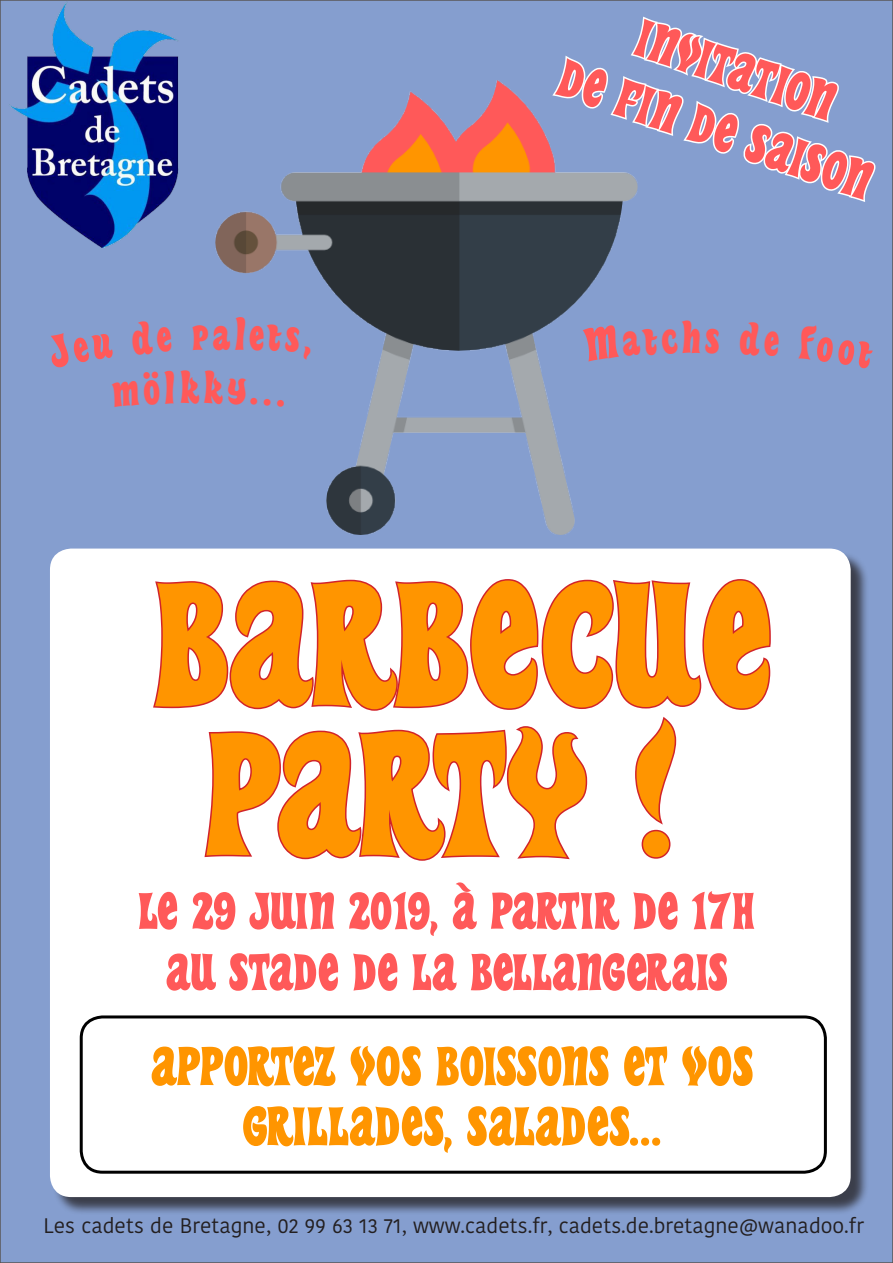
<style>
.page{position:relative;width:893px;height:1263px;background:#859ecf}
.page>*{position:absolute;margin:0;border:0;box-sizing:border-box;transform-origin:0 0}
.t1{font:172.5px "Heavy Heap";letter-spacing:-.01em;color:#ff9500}
.t2{font:54px "Heavy Heap";letter-spacing:-.01em;color:#ff9500}
.t3{font:52.5px "Heavy Heap";color:#ff5959}
.t4{font:51px "Heavy Heap";letter-spacing:-.005em;color:#ff5959}
.t5{font:45px "Heavy Heap";color:#ff5959}
.t6{font:21px "Kohinoor Telugu";color:#231f20}
</style>
<div class="page">
<div style="left:52px;top:551px;width:817px;height:664px;background:#231f20;opacity:.75"></div>
<div style="left:50px;top:549px;width:801px;height:648px;background:#fff;border-radius:21px"></div>
<svg style="left:153px;top:579px;width:618px;height:282px"></svg>
<div style="left:80px;top:1015px;width:747px;height:159px;border:3px solid #000;border-radius:21px"></div>
<img style="left:215px;top:80px;width:408px;height:454px">
<img style="left:9px;top:0;width:190px;height:248px">
<svg style="left:550px;top:16px;width:326px;height:188px"></svg>
<svg style="left:583px;top:324px;width:40px;height:38px"></svg>
<svg style="left:215px;top:317px;width:96px;height:90px"></svg>
<p class="t5" style="left:212px;top:307px;width:19px">a</p>
<p class="t3" style="left:647px;top:7px;width:209px;rotate:19deg">INVITATION</p>
<p class="t3" style="left:570px;top:46px;width:330px;rotate:19deg">DE FIN DE SAISON</p>
<p class="t5" style="left:681px;top:310px;width:21px">h</p>
<p class="t1" style="left:152px;top:543px;width:623px">BARBECUE</p>
<p class="t1" style="left:203px;top:693px;width:476px">PARTY !</p>
<p class="t4" style="left:138px;top:881px;width:619px">LE 29 JUIN 2019, À PARTIR DE 17H</p>
<p class="t4" style="left:165px;top:942px;width:563px">AU STADE DE LA BELLANGERAIS</p>
<p class="t2" style="left:150px;top:1034px;width:604px">APPORTEZ VOS BOISSONS ET VOS</p>
<p class="t2" style="left:242px;top:1094px;width:421px">GRILLADES, SALADES...</p>
<p class="t6" style="left:44px;top:1213px;width:822px">Les cadets de Bretagne, 02 99 63 13 71, www.cadets.fr, cadets.de.bretagne@wanadoo.fr</p>
</div>
